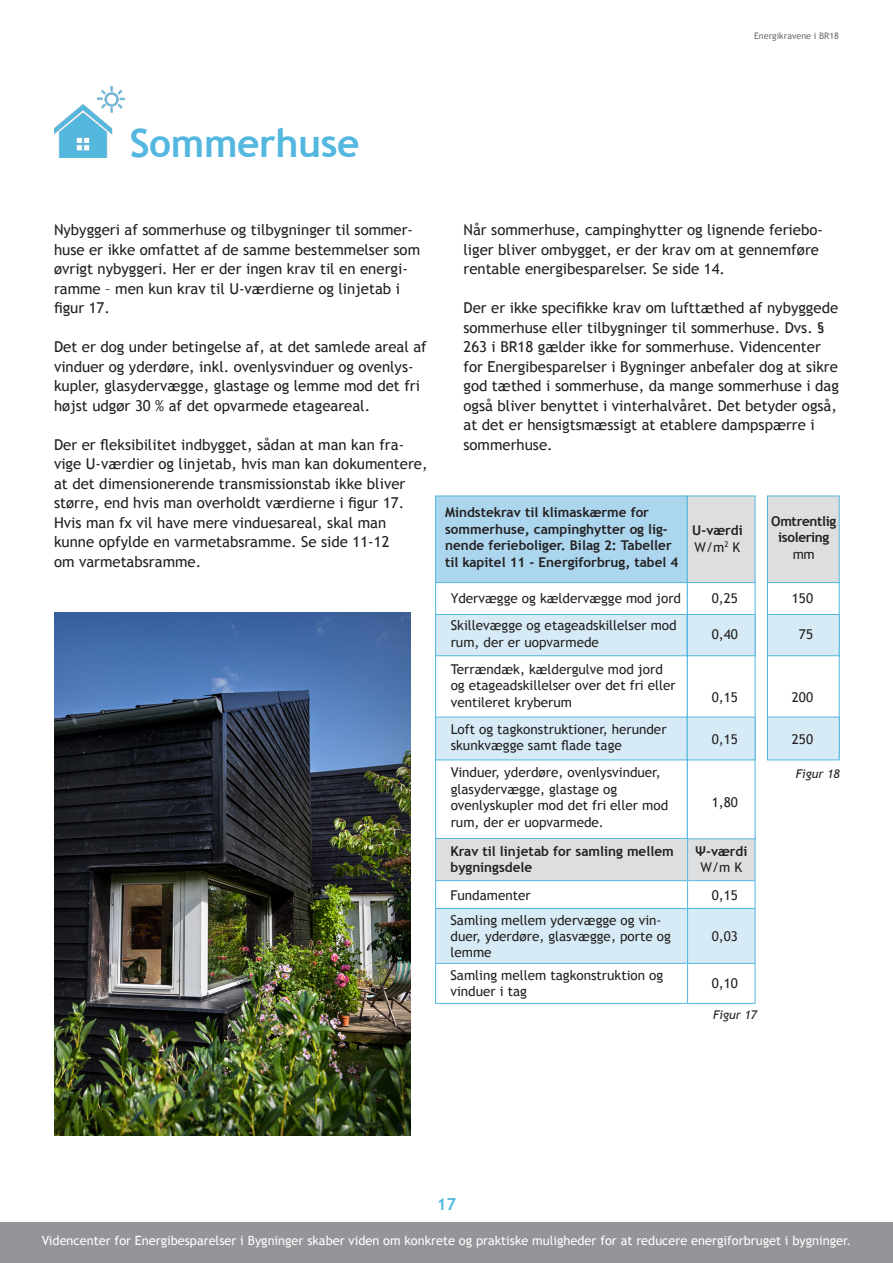
<style>
.page{position:relative;width:893px;height:1263px;background:#fff}
.page>*{position:absolute;margin:0;border:0;box-sizing:border-box;transform-origin:0 0}
.t1{font:700 39px "Trebuchet MS";letter-spacing:-.01em;color:#54b7df}
.t2{font:700 16.5px "Trebuchet MS";color:#54b7df}
.t3{font:15px/19.5px "Trebuchet MS";color:#231f20}
.t4{font:13.5px/16.5px "Trebuchet MS";color:#231f20}
.t5{font:700 13.5px/16.5px "Trebuchet MS";color:#231f20}
.t6{font:700 13.5px/16.5px "Trebuchet MS";letter-spacing:-.025em;color:#231f20;text-align:center}
.t7{font:12.75px "Trebuchet MS";color:#fff}
.t8{font:italic 12px "Trebuchet MS";color:#231f20}
.t9{font:9px "Trebuchet MS";color:#6c6d70}
.s1{font-weight:400}
</style>
<div class="page">
<div style="left:0;top:1222px;width:893px;height:41px;background:#939598"></div>
<svg style="left:435px;top:837px;width:321px;height:126px"></svg>
<hr style="left:435px;top:908px;width:253px;height:1px;background:#54b7df">
<hr style="left:435px;top:909px;width:1px;height:54px;background:#54b7df">
<hr style="left:688px;top:908px;width:67px;height:1px;background:#54b7df">
<hr style="left:687px;top:909px;width:1px;height:54px;background:#54b7df">
<hr style="left:755px;top:909px;width:1px;height:54px;background:#54b7df">
<hr style="left:435px;top:963px;width:253px;height:1px;background:#54b7df">
<hr style="left:435px;top:964px;width:1px;height:39px;background:#54b7df">
<hr style="left:688px;top:963px;width:67px;height:1px;background:#54b7df">
<hr style="left:687px;top:964px;width:1px;height:39px;background:#54b7df">
<hr style="left:755px;top:964px;width:1px;height:39px;background:#54b7df">
<hr style="left:435px;top:1003px;width:253px;height:1px;background:#54b7df">
<hr style="left:688px;top:1003px;width:67px;height:1px;background:#54b7df">
<hr style="left:435px;top:838px;width:1px;height:42px;background:#54b7df">
<hr style="left:687px;top:838px;width:1px;height:42px;background:#54b7df">
<hr style="left:755px;top:838px;width:1px;height:42px;background:#54b7df">
<hr style="left:435px;top:880px;width:253px;height:1px;background:#54b7df">
<hr style="left:688px;top:880px;width:67px;height:1px;background:#54b7df">
<div style="left:435px;top:496px;width:253px;height:87px;background:#abd6ed;border:1px solid #54b7df"></div>
<div style="left:687px;top:496px;width:68px;height:87px;background:#dddee0;border:1px solid #54b7df"></div>
<div style="left:687px;top:582px;width:68px;height:257px;background:#fff;border:1px solid #54b7df"></div>
<div style="left:435px;top:582px;width:253px;height:257px;background:#fff;border:1px solid #54b7df"></div>
<div style="left:687px;top:614px;width:68px;height:42px;background:#d7ebf6;border:1px solid #54b7df"></div>
<div style="left:435px;top:614px;width:252px;height:42px;background:#d7ebf6;border:1px solid #54b7df"></div>
<div style="left:687px;top:717px;width:68px;height:43px;background:#d7ebf6;border:1px solid #54b7df"></div>
<div style="left:435px;top:717px;width:252px;height:43px;background:#d7ebf6;border:1px solid #54b7df"></div>
<div style="left:767px;top:496px;width:73px;height:87px;background:#dddee0;border:1px solid #54b7df"></div>
<div style="left:767px;top:582px;width:73px;height:176px;background:#fff;border:1px solid #54b7df"></div>
<div style="left:767px;top:614px;width:73px;height:42px;background:#d7ebf6;border:1px solid #54b7df"></div>
<div style="left:767px;top:717px;width:73px;height:43px;background:#d7ebf6;border:1px solid #54b7df"></div>
<img style="left:54px;top:612px;width:356px;height:523px">
<img style="left:54px;top:86px;width:71px;height:71px">
<p class="t9" style="left:754px;top:30px;width:86px">Energikravene i BR18</p>
<p class="t1" style="left:130px;top:119px;width:231px">Sommerhuse</p>
<p class="t3" style="left:54px;top:221px;width:368px">Nybyggeri af sommerhuse og tilbygninger til sommer&shy;huse er ikke omfattet af de samme bestemmelser som øvrigt nybyggeri. Her er der ingen krav til en energi&shy;ramme – men kun krav til U-værdierne og linjetab i figur 17.</p>
<p class="t3" style="left:54px;top:338px;width:374px">Det er dog under betingelse af, at det samlede areal af vinduer og yderdøre, inkl. ovenlysvinduer og ovenlys&shy;kupler, glasydervægge, glastage og lemme mod det fri højst udgør 30 % af det opvarmede etageareal.</p>
<p class="t3" style="left:54px;top:435px;width:352px">Der er fleksibilitet indbygget, sådan at man kan fra-</p>
<p class="t3" style="left:54px;top:455px;width:375px">vige U-værdier og linjetab, hvis man kan dokumentere, at det dimensionerende transmissionstab ikke bliver større, end hvis man overholdt værdierne i figur 17.</p>
<p class="t3" style="left:54px;top:513px;width:337px">Hvis man fx vil have mere vinduesareal, skal man kunne opfylde en varmetabsramme. Se side 11-12 om varmetabsramme.</p>
<p class="t3" style="left:463px;top:221px;width:361px">Når sommerhuse, campinghytter og lignende feriebo&shy;liger bliver ombygget, er der krav om at gennemføre rentable energibesparelser. Se side 14.</p>
<p class="t3" style="left:463px;top:299px;width:377px">Der er ikke specifikke krav om lufttæthed af nybyggede sommerhuse eller tilbygninger til sommerhuse. Dvs. § 263 i BR18 gælder ikke for sommerhuse. Videncenter for Energibesparelser i Bygninger anbefaler dog at sikre god tæthed i sommerhuse, da mange sommerhuse i dag også bliver benyttet i vinterhalvåret. Det betyder også, at det er hensigtsmæssigt at etablere dampspærre i sommerhuse.</p>
<p class="t5" style="left:445px;top:504px;width:235px">Mindstekrav til klimaskærme for sommerhuse, campinghytter og lig&shy;nende ferieboliger. Bilag 2: Tabeller til kapitel 11 - Energiforbrug, tabel 4</p>
<p class="t4" style="left:451px;top:585px;width:232px;line-height:27px">Ydervægge og kældervægge mod jord<br>Skillevægge og etageadskillelser mod</p>
<p class="t4" style="left:451px;top:628px;width:214px;line-height:27px">rum, der er uopvarmede<br>Terrændæk, kældergulve mod jord</p>
<p class="t4" style="left:451px;top:677px;width:227px">og etageadskillelser over det fri eller ventileret kryberum</p>
<p class="t4" style="left:451px;top:721px;width:217px">Loft og tagkonstruktioner, herunder skunkvægge samt flade tage</p>
<p class="t4" style="left:451px;top:764px;width:219px">Vinduer, yderdøre, ovenlysvinduer, glasydervægge, glastage og ovenlyskupler mod det fri eller mod rum, der er uopvarmede.</p>
<p class="t5" style="left:692px;top:522px;width:52px">U-værdi<br><span class="s1">W/m</span><sup>2</sup> <span class="s1">K</span></p>
<p class="t4" style="left:712px;top:590px;width:28px">0,25</p>
<p class="t4" style="left:712px;top:626px;width:28px">0,40</p>
<p class="t4" style="left:712px;top:689px;width:28px">0,15</p>
<p class="t4" style="left:712px;top:731px;width:28px">0,15</p>
<p class="t4" style="left:712px;top:794px;width:28px">1,80</p>
<p class="t5" style="left:450px;top:843px;width:225px">Krav til linjetab for samling mellem bygningsdele</p>
<p class="t5" style="left:695px;top:843px;width:54px;text-align:center">Ψ-værdi<br><span class="s1">W/m K</span></p>
<p class="t4" style="left:450px;top:887px;width:82px">Fundamenter</p>
<p class="t4" style="left:712px;top:887px;width:28px">0,15</p>
<p class="t4" style="left:450px;top:912px;width:222px">Samling mellem ydervægge og vin&shy;duer, yderdøre, glasvægge, porte og lemme</p>
<p class="t4" style="left:712px;top:928px;width:28px">0,03</p>
<p class="t4" style="left:450px;top:967px;width:214px">Samling mellem tagkonstruktion og vinduer i tag</p>
<p class="t4" style="left:712px;top:975px;width:28px">0,10</p>
<p class="t8" style="left:713px;top:1008px;width:45px">Figur 17</p>
<p class="t6" style="left:771px;top:513px;width:67px">Omtrentlig isolering <span class="s1">mm</span></p>
<p class="t4" style="left:792px;top:590px;width:23px">150</p>
<p class="t4" style="left:799px;top:626px;width:16px">75</p>
<p class="t4" style="left:792px;top:689px;width:23px">200</p>
<p class="t4" style="left:792px;top:731px;width:23px">250</p>
<p class="t8" style="left:796px;top:767px;width:45px">Figur 18</p>
<p class="t2" style="left:437px;top:1194px;width:21px">17</p>
<p class="t7" style="left:42px;top:1233px;width:811px">Videncenter for Energibesparelser i Bygninger skaber viden om konkrete og praktiske muligheder for at reducere energiforbruget i bygninger.</p>
</div>
